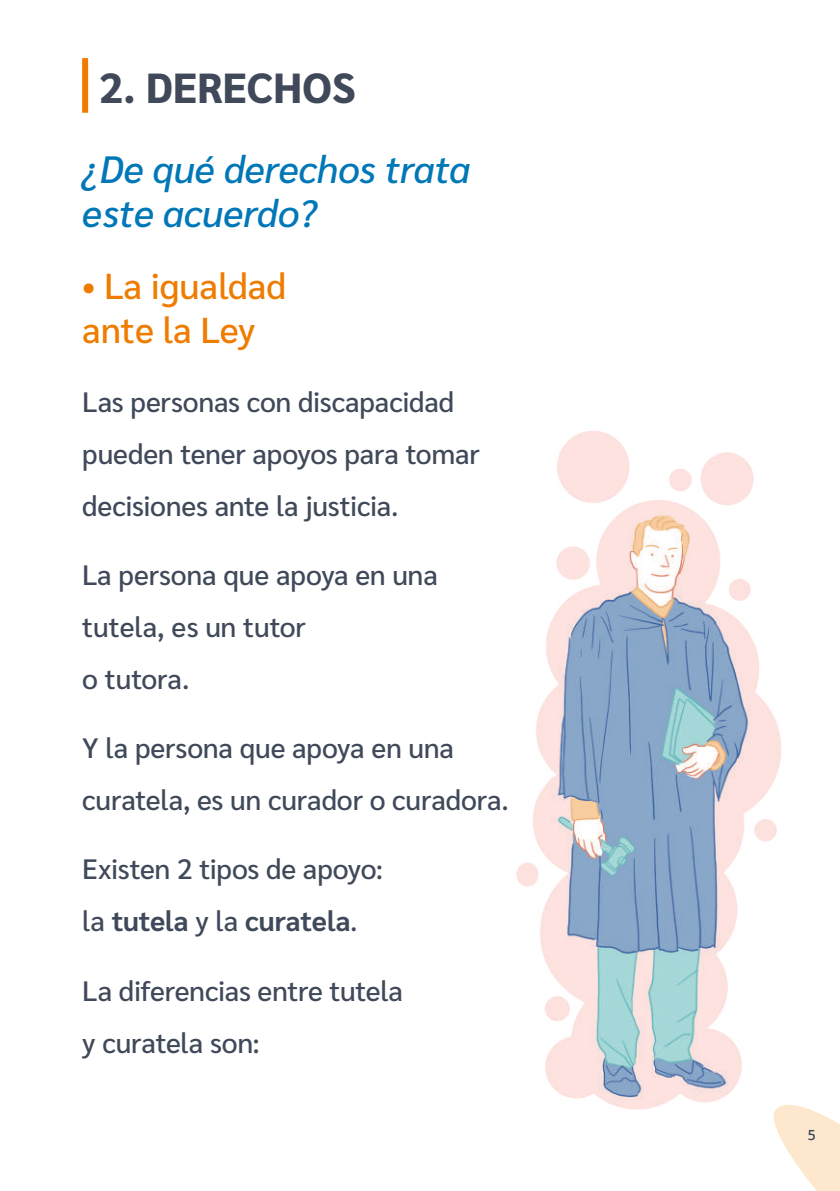
<style>
.page{position:relative;width:840px;height:1191px;background:#fff}
.page>*{position:absolute;margin:0;border:0;box-sizing:border-box;transform-origin:0 0}
.t1{font:800 42px "Sarabun";color:#404959}
.t2{font:italic 500 38px/44px "Sarabun";color:#0077b6}
.t3{font:500 36px/44px "Sarabun";color:#ef7c00}
.t4{font:500 28px/52px "Sarabun";letter-spacing:-.005em;color:#404959}
.t5{font:600 14px "Open Sans";color:#404959}
.s1{font-weight:700}
</style>
<div class="page">
<svg style="left:783px;top:1110px;width:56px;height:81px"></svg>
<div style="left:82px;top:58px;width:6px;height:55px;background:#ef7c00"></div>
<img style="left:516px;top:431px;width:295px;height:712px">
<h1 class="t1" style="left:99px;top:64px;width:257px">2. DERECHOS</h1>
<h2 class="t2" style="left:82px;top:148px;width:389px">¿De qué derechos trata este acuerdo?</h2>
<p class="t3" style="left:82px;top:265px;width:205px">• La igualdad ante la Ley</p>
<p class="t4" style="left:82px;top:376px;width:398px">Las personas con discapacidad pueden tener apoyos para tomar decisiones ante la justicia.</p>
<p class="t4" style="left:82px;top:549px;width:357px">La persona que apoya en una tutela, es un tutor<br>o tutora.</p>
<p class="t4" style="left:82px;top:722px;width:427px">Y la persona que apoya en una curatela, es un curador o curadora.</p>
<p class="t4" style="left:82px;top:843px;width:302px">Existen 2 tipos de apoyo: la <span class="s1">tutela</span> y la <span class="s1">curatela</span>.</p>
<p class="t4" style="left:82px;top:964px;width:322px">La diferencias entre tutela y curatela son:</p>
<p class="t5" style="left:807px;top:1125px;width:9px">5</p>
</div>
